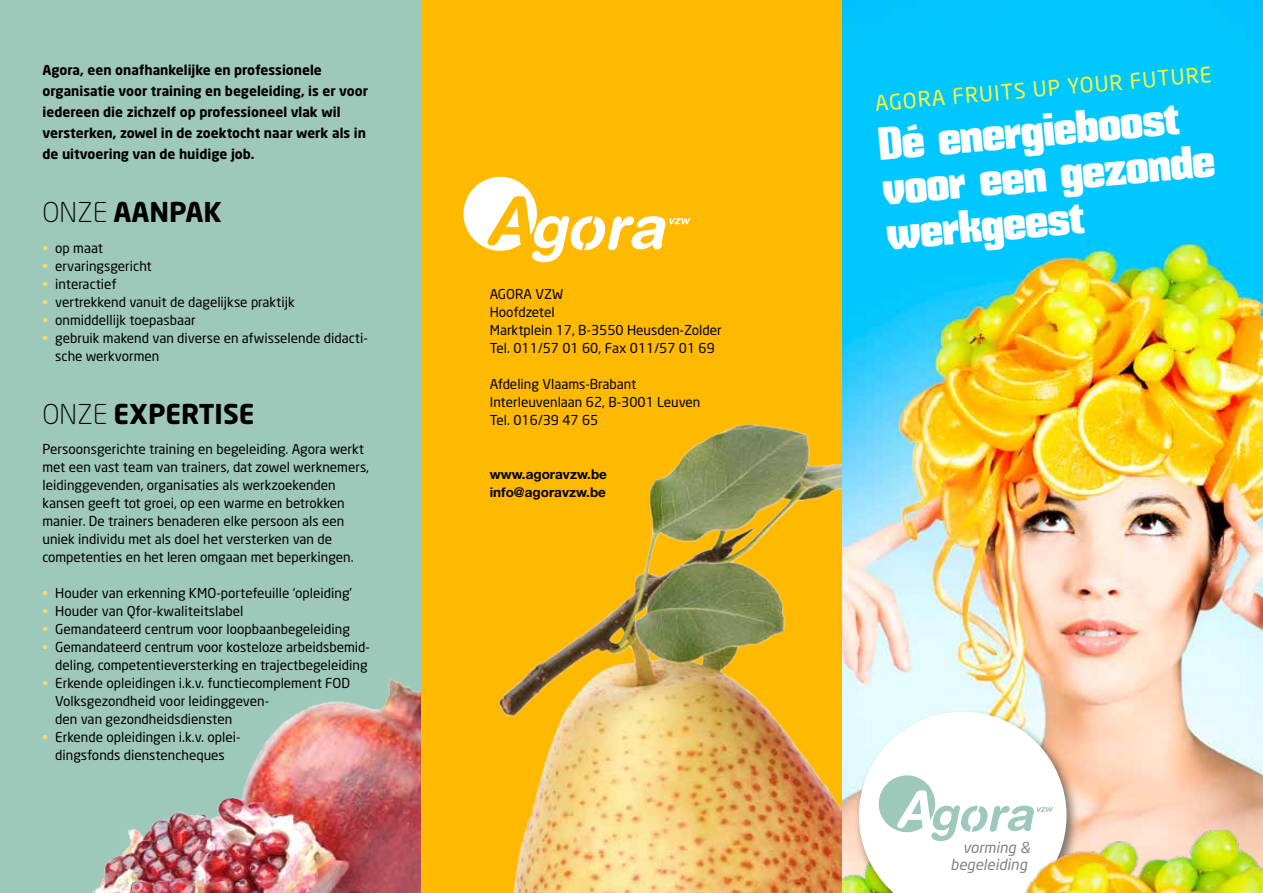
<style>
.page{position:relative;width:1263px;height:893px;background:#fff}
.page>*{position:absolute;margin:0;border:0;box-sizing:border-box;transform-origin:0 0}
.t1{font:45px/45px "Mikodacs";color:#fff}
.t2{font:700 27px "Neo Sans";color:#000}
.t3{font:21px "Neo Sans";color:#fffa3a}
.t4{font:italic 15px/16.5px "Neo Sans";color:#808285;text-align:right}
.t5{font:13.5px/18px "Neo Sans";color:#000}
.t6{font:700 13.5px/21px "Neo Sans";color:#000}
.t7{font:700 13.5px/18px "Helvetica Neue";color:#000}
.s1{font-weight:300}
.s2{color:#ffd968}
</style>
<div class="page">
<img style="left:842px;top:0;width:421px;height:849px">
<div style="left:0;top:0;width:421px;height:893px;background:#9dc8ba"></div>
<div style="left:421px;top:0;width:421px;height:893px;background:#ffb900"></div>
<svg style="left:463px;top:177px;width:227px;height:85px"></svg>
<img style="left:498px;top:424px;width:344px;height:469px">
<img style="left:92px;top:679px;width:329px;height:214px">
<img style="left:842px;top:849px;width:12px;height:44px">
<div style="left:854px;top:709px;width:226px;height:184px;background:#000;opacity:.5"></div>
<svg style="left:859px;top:712px;width:207px;height:181px"></svg>
<img style="left:971px;top:827px;width:292px;height:66px">
<p class="t6" style="left:43px;top:59px;width:327px">Agora, een onafhankelijke en professionele organisatie voor training en begeleiding, is er voor iedereen die zichzelf op professioneel vlak wil versterken, zowel in de zoektocht naar werk als in de uitvoering van de huidige job.</p>
<h2 class="t2" style="left:43px;top:195px;width:181px"><span class="s1">ONZE</span> AANPAK</h2>
<p class="t5" style="left:43px;top:239px;width:62px"><span class="s2">•</span> op maat</p>
<p class="t5" style="left:43px;top:256px;width:111px"><span class="s2">•</span> ervaringsgericht</p>
<p class="t5" style="left:43px;top:274px;width:75px"><span class="s2">•</span> interactief</p>
<p class="t5" style="left:43px;top:292px;width:254px"><span class="s2">•</span> vertrekkend vanuit de dagelijkse praktijk</p>
<p class="t5" style="left:43px;top:310px;width:155px"><span class="s2">•</span> onmiddellijk toepasbaar</p>
<p class="t5" style="left:55px;top:328px;width:314px;text-indent:-13px"><span class="s2">•</span> gebruik makend van diverse en afwisselende didacti&shy;sche werkvormen</p>
<h2 class="t2" style="left:43px;top:396px;width:214px"><span class="s1">ONZE</span> EXPERTISE</h2>
<p class="t5" style="left:43px;top:440px;width:328px">Persoonsgerichte training en begeleiding. Agora werkt met een vast team van trainers, dat zowel werknemers, leidinggevenden, organisaties als werkzoekenden kansen geeft tot groei, op een warme en betrokken manier. De trainers benaderen elke persoon als een uniek individu met als doel het versterken van de competenties en het leren omgaan met beperkingen.</p>
<p class="t5" style="left:43px;top:584px;width:311px"><span class="s2">•</span> Houder van erkenning KMO-portefeuille ‘opleiding’</p>
<p class="t5" style="left:43px;top:602px;width:202px"><span class="s2">•</span> Houder van Qfor-kwaliteitslabel</p>
<p class="t5" style="left:43px;top:620px;width:309px"><span class="s2">•</span> Gemandateerd centrum voor loopbaanbegeleiding</p>
<p class="t5" style="left:43px;top:638px;width:329px;text-align:right"><span class="s2">•</span> Gemandateerd centrum voor kosteloze arbeidsbemid&shy;deling, competentieversterking en trajectbegeleiding</p>
<p class="t5" style="left:55px;top:674px;width:296px;text-indent:-13px"><span class="s2">•</span> Erkende opleidingen i.k.v. functiecomplement FOD<br>Volksgezondheid voor leidinggeven-<br>den van gezondheidsdiensten</p>
<p class="t5" style="left:43px;top:728px;width:200px;text-align:center"><span class="s2">•</span> Erkende opleidingen i.k.v. oplei&shy;dingsfonds dienstencheques</p>
<p class="t5" style="left:490px;top:284px;width:233px">AGORA VZW<br>Hoofdzetel<br>Marktplein 17, B-3550 Heusden-Zolder<br>Tel. 011/57 01 60, Fax 011/57 01 69</p>
<p class="t5" style="left:490px;top:374px;width:212px">Afdeling Vlaams-Brabant<br>Interleuvenlaan 62, B-3001 Leuven<br>Tel. 016/39 47 65</p>
<p class="t7" style="left:490px;top:464px;width:119px">www.agoravzw.be info@agoravzw.be</p>
<h3 class="t3" style="left:874px;top:91px;width:339px;rotate:-5deg">AGORA FRUITS UP YOUR FUTURE</h3>
<h1 class="t1" style="left:877px;top:122px;width:334px;rotate:-5deg">Dé energieboost voor een gezonde werkgeest</h1>
<p class="t4" style="left:951px;top:839px;width:81px">vorming &amp; begeleiding</p>
</div>
